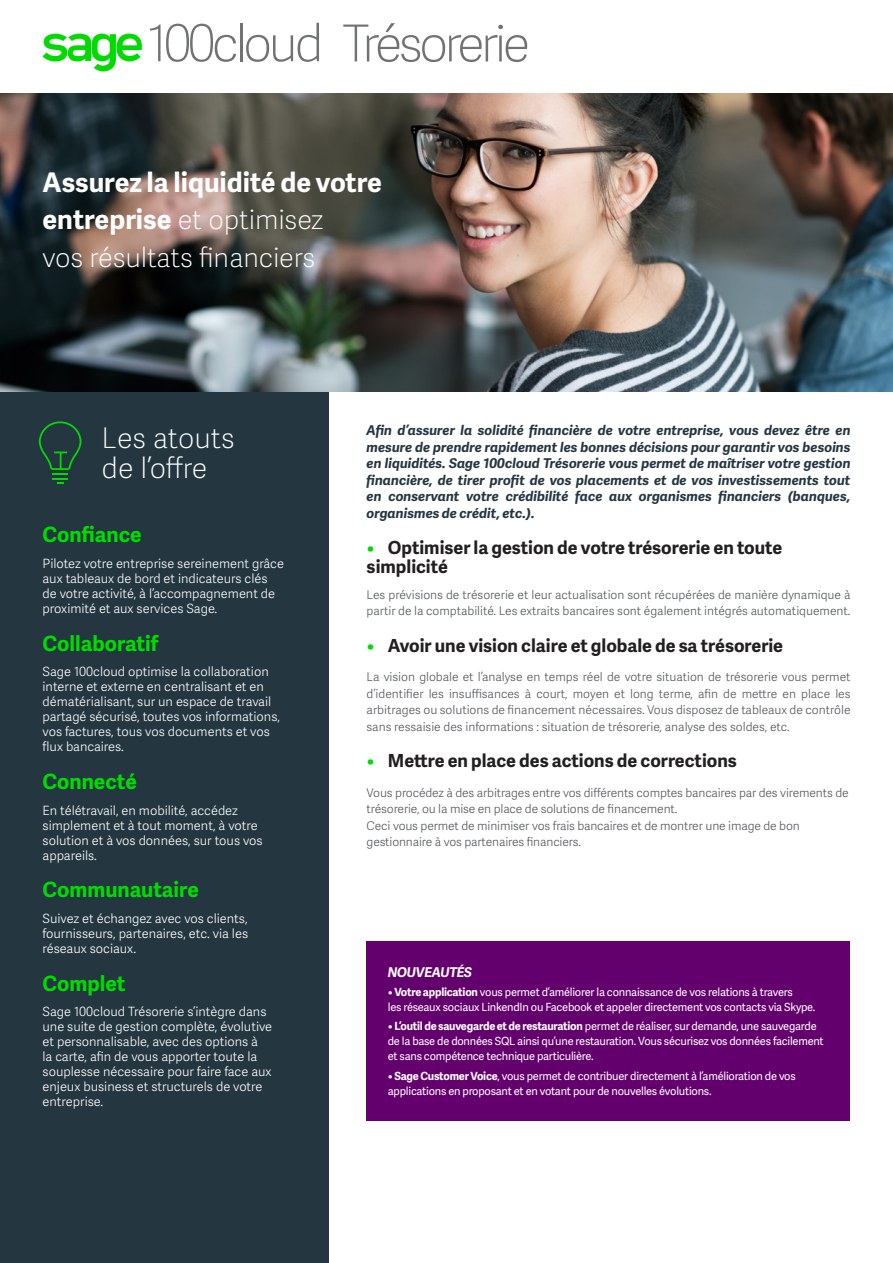
<style>
.page{position:relative;width:893px;height:1263px;background:#fff}
.page>*{position:absolute;margin:0;border:0;box-sizing:border-box;transform-origin:0 0}
.Ligne_titre__gauche{font:51px "Adelle Sans SAGE Th";letter-spacing:-.075em;color:#707372}
.les_atouts_de_l_offr{font:28.5px "Adelle Sans SAGE Th";letter-spacing:-.005em;color:#fff}
.Titre_header_Mid_Cya{font:27px "Adelle Sans SAGE Th";letter-spacing:-.005em;color:#fff}
.Titre_header_Mid_Cya-2{font:700 27px "Adelle Sans SAGE";color:#fff}
.Petit_Titre_ital_non{font:700 21px "Adelle Sans SAGE";color:#00dc00}
.t1{font:700 18px/19.5px "Adelle Sans SAGE";color:#231f20}
.Chapo_Mid_Cyan{font:italic 700 13.5px/16.5px "Adelle Sans SAGE";color:#243741;text-align:justify}
.Titre_encadré{font:italic 700 13.5px "Adelle Sans SAGE";letter-spacing:-.02em;color:#fff}
.Body_sidebar{font:12.75px/15px "Adelle Sans SAGE Lt";color:#fff}
.Body_8pt{font:12px/16.5px "Adelle Sans SAGE Lt";letter-spacing:-.01em;color:#54585a}
.Titre_encadré-2{font:11.25px/15px "Adelle Sans SAGE";letter-spacing:-.02em;color:#fff}
.s1{font-family:"Adelle Sans SAGE";font-weight:700}
.s2{color:#00dc00}
.s3{font-weight:700}
</style>
<div class="page">
<div style="left:0;top:392px;width:329px;height:871px;background:#243741"></div>
<img style="left:0;top:94px;width:893px;height:297px">
<svg style="left:43px;top:34px;width:99px;height:38px"></svg>
<svg style="left:39px;top:421px;width:42px;height:63px"></svg>
<div style="left:367px;top:941px;width:483px;height:180px;background:#64006e"></div>
<p class="Ligne_titre__gauche" style="left:147px;top:7px;width:384px">100cloud Trésorerie</p>
<p class="Titre_header_Mid_Cya-2" style="left:43px;top:162px;width:341px">Assurez la liquidité de votre</p>
<p class="Titre_header_Mid_Cya" style="left:43px;top:200px;width:282px"><span class="s1">entreprise</span> et optimisez</p>
<p class="Titre_header_Mid_Cya" style="left:43px;top:238px;width:274px">vos résultats financiers</p>
<p class="les_atouts_de_l_offr" style="left:102px;top:418px;width:135px">Les atouts</p>
<p class="les_atouts_de_l_offr" style="left:102px;top:448px;width:107px">de l’offre</p>
<p class="Petit_Titre_ital_non" style="left:43px;top:519px;width:101px">Confiance</p>
<p class="Body_sidebar" style="left:43px;top:555px;width:243px">Pilotez votre entreprise sereinement grâce aux tableaux de bord et indicateurs clés de votre activité, à l’accompagnement de proximité et aux services Sage.</p>
<p class="Petit_Titre_ital_non" style="left:43px;top:628px;width:117px">Collaboratif</p>
<p class="Body_sidebar" style="left:43px;top:664px;width:239px">Sage 100cloud optimise la collaboration interne et externe en centralisant et en dématérialisant, sur un espace de travail partagé sécurisé, toutes vos informations, vos factures, tous vos documents et vos flux bancaires.</p>
<p class="Petit_Titre_ital_non" style="left:43px;top:766px;width:96px">Connecté</p>
<p class="Body_sidebar" style="left:43px;top:802px;width:222px">En télétravail, en mobilité, accédez simplement et à tout moment, à votre solution et à vos données, sur tous vos appareils.</p>
<p class="Petit_Titre_ital_non" style="left:43px;top:874px;width:158px">Communautaire</p>
<p class="Body_sidebar" style="left:43px;top:910px;width:207px;text-align:justify">Suivez et échangez avec vos clients, fournisseurs, partenaires, etc. via les réseaux sociaux.</p>
<p class="Petit_Titre_ital_non" style="left:43px;top:968px;width:84px">Complet</p>
<p class="Body_sidebar" style="left:43px;top:1004px;width:231px">Sage 100cloud Trésorerie s’intègre dans une suite de gestion complète, évolutive et personnalisable, avec des options à<br>la carte, afin de vous apporter toute la souplesse nécessaire pour faire face aux enjeux business et structurels de votre entreprise.</p>
<p class="Chapo_Mid_Cyan" style="left:367px;top:422px;width:485px">Afin d’assurer la solidité financière de votre entreprise, vous devez être en mesure de prendre rapidement les bonnes décisions pour garantir vos besoins en liquidités. Sage 100cloud Trésorerie vous permet de maîtriser votre gestion financière, de tirer profit de vos placements et de vos investissements tout en conservant votre crédibilité face aux organismes financiers (banques, organismes de crédit, etc.).</p>
<p class="t1" style="left:367px;top:537px;width:417px"><span class="s2">•</span> Optimiser la gestion de votre trésorerie en toute simplicité</p>
<p class="Body_8pt" style="left:367px;top:586px;width:485px">Les prévisions de trésorerie et leur actualisation sont récupérées de manière dynamique à partir de la comptabilité. Les extraits bancaires sont également intégrés automatiquement.</p>
<p class="t1" style="left:367px;top:635px;width:418px"><span class="s2">•</span> Avoir une vision claire et globale de sa trésorerie</p>
<p class="Body_8pt" style="left:367px;top:668px;width:485px;text-align:justify">La vision globale et l’analyse en temps réel de votre situation de trésorerie vous permet d’identifier les insuffisances à court, moyen et long terme, afin de mettre en place les arbitrages ou solutions de financement nécessaires. Vous disposez de tableaux de contrôle sans ressaisie des informations : situation de trésorerie, analyse des soldes, etc.</p>
<p class="t1" style="left:367px;top:750px;width:372px"><span class="s2">•</span> Mettre en place des actions de corrections</p>
<p class="Body_8pt" style="left:367px;top:784px;width:484px">Vous procédez à des arbitrages entre vos différents comptes bancaires par des virements de trésorerie, ou la mise en place de solutions de financement.</p>
<p class="Body_8pt" style="left:367px;top:817px;width:435px">Ceci vous permet de minimiser vos frais bancaires et de montrer une image de bon gestionnaire à vos partenaires financiers.</p>
<p class="Titre_encadré" style="left:388px;top:962px;width:86px">NOUVEAUTÉS</p>
<p class="Titre_encadré-2" style="left:388px;top:984px;width:429px"><span class="s3">• Votre application</span> vous permet d’améliorer la connaissance de vos relations à travers<br>les réseaux sociaux LinkendIn ou Facebook et appeler directement vos contacts via Skype.</p>
<p class="Titre_encadré-2" style="left:388px;top:1018px;width:437px"><span class="s3">• L’outil de sauvegarde et de restauration</span> permet de réaliser, sur demande, une sauvegarde de la base de données SQL ainsi qu’une restauration. Vous sécurisez vos données facilement et sans compétence technique particulière.</p>
<p class="Titre_encadré-2" style="left:388px;top:1068px;width:409px"><span class="s3">• Sage Customer Voice</span>, vous permet de contribuer directement à l’amélioration de vos applications en proposant et en votant pour de nouvelles évolutions.</p>
</div>
